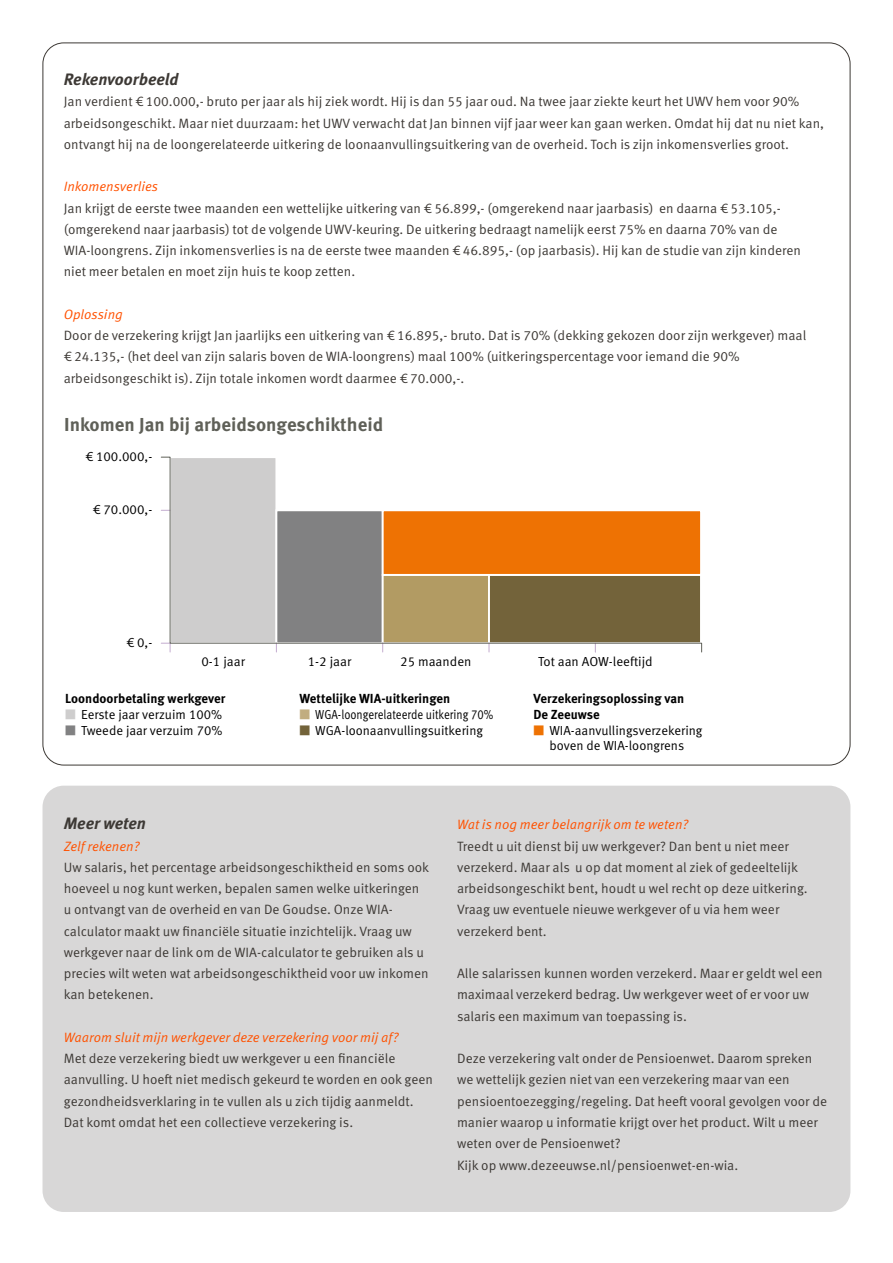
<style>
.page{position:relative;width:893px;height:1263px;background:#fff}
.page>*{position:absolute;margin:0;border:0;box-sizing:border-box;transform-origin:0 0}
.t1{font:700 18.75px "Meta OT";color:#5f6058}
.t2{font:italic 700 16.5px "Meta OT";letter-spacing:-.005em;color:#3d3935}
.t3{font:13.5px/21.3px "Meta OT Norm";color:#3d3935}
.t4{font:13.5px "Meta OT Norm Ita";color:#ff5100}
.t5{font:13.2px/15.8px "Meta OT Norm";color:#000;text-align:center}
.t6{font:700 13.2px/15.8px "Meta OT";color:#000}
.t7{font:13.2px "Meta OT Norm";color:#000;scale:.85 1}
.s1{color:#cecdcd}
.s2{color:#818182}
.s3{color:#c1ad80}
.s4{color:#73633a}
.s5{color:#ee7203}
</style>
<div class="page">
<div style="left:43px;top:786px;width:807px;height:426px;background:#d8d7d7;border-radius:21px"></div>
<svg style="left:160px;top:456px;width:543px;height:197px"></svg>
<p class="t2" style="left:64px;top:69px;width:116px">Rekenvoorbeeld</p>
<p class="t3" style="left:64px;top:91px;width:762px">Jan verdient € 100.000,- bruto per jaar als hij ziek wordt. Hij is dan 55 jaar oud. Na twee jaar ziekte keurt het UWV hem voor 90% arbeidsongeschikt. Maar niet duurzaam: het UWV verwacht dat Jan binnen vijf jaar weer kan gaan werken. Omdat hij dat nu niet kan, ontvangt hij na de loongerelateerde uitkering de loonaanvullingsuitkering van de overheid. Toch is zijn inkomensverlies groot.</p>
<p class="t4" style="left:64px;top:179px;width:96px">Inkomensverlies</p>
<p class="t3" style="left:64px;top:197px;width:739px">Jan krijgt de eerste twee maanden een wettelijke uitkering van € 56.899,- (omgerekend naar jaarbasis) en daarna € 53.105,- (omgerekend naar jaarbasis) tot de volgende UWV-keuring. De uitkering bedraagt namelijk eerst 75% en daarna 70% van de WIA-loongrens. Zijn inkomensverlies is na de eerste twee maanden € 46.895,- (op jaarbasis). Hij kan de studie van zijn kinderen niet meer betalen en moet zijn huis te koop zetten.</p>
<p class="t4" style="left:64px;top:306px;width:61px">Oplossing</p>
<p class="t3" style="left:64px;top:325px;width:744px">Door de verzekering krijgt Jan jaarlijks een uitkering van € 16.895,- bruto. Dat is 70% (dekking gekozen door zijn werkgever) maal € 24.135,- (het deel van zijn salaris boven de WIA-loongrens) maal 100% (uitkeringspercentage voor iemand die 90% arbeidsongeschikt is). Zijn totale inkomen wordt daarmee € 70.000,-.</p>
<h1 class="t1" style="left:64px;top:412px;width:320px">Inkomen Jan bij arbeidsongeschiktheid</h1>
<p class="t5" style="left:85px;top:449px;width:68px">€ 100.000,-</p>
<p class="t5" style="left:93px;top:502px;width:61px">€ 70.000,-</p>
<p class="t5" style="left:127px;top:635px;width:27px">€ 0,-</p>
<p class="t5" style="left:201px;top:654px;width:45px">0-1 jaar</p>
<p class="t5" style="left:308px;top:654px;width:45px">1-2 jaar</p>
<p class="t5" style="left:400px;top:654px;width:73px">25 maanden</p>
<p class="t5" style="left:538px;top:654px;width:116px">Tot aan AOW-leeftijd</p>
<p class="t6" style="left:65px;top:691px;width:162px">Loondoorbetaling werkgever</p>
<p class="t5" style="left:65px;top:706px;width:158px"><span class="s1">■</span> Eerste jaar verzuim 100%</p>
<p class="t5" style="left:65px;top:722px;width:159px"><span class="s2">■</span> Tweede jaar verzuim 70%</p>
<p class="t6" style="left:299px;top:691px;width:152px">Wettelijke WIA-uitkeringen</p>
<p class="t7" style="left:299px;top:706px;width:230px"><span class="s3">■</span> WGA-loongerelateerde uitkering 70%</p>
<p class="t5" style="left:299px;top:722px;width:185px"><span class="s4">■</span> WGA-loonaanvullingsuitkering</p>
<p class="t6" style="left:533px;top:691px;width:152px">Verzekeringsoplossing van<br>De Zeeuwse</p>
<p class="t5" style="left:533px;top:722px;width:171px"><span class="s5">■</span> WIA-aanvullingsverzekering boven de WIA-loongrens</p>
<p class="t2" style="left:64px;top:813px;width:84px">Meer weten</p>
<p class="t4" style="left:64px;top:838px;width:77px">Zelf rekenen?</p>
<p class="t3" style="left:64px;top:857px;width:367px">Uw salaris, het percentage arbeidsongeschiktheid en soms ook hoeveel u nog kunt werken, bepalen samen welke uitkeringen u ontvangt van de overheid en van De Goudse. Onze WIA&shy;calculator maakt uw financiële situatie inzichtelijk. Vraag uw werkgever naar de link om de WIA-calculator te gebruiken als u precies wilt weten wat arbeidsongeschiktheid voor uw inkomen kan betekenen.</p>
<p class="t4" style="left:64px;top:1029px;width:337px">Waarom sluit mijn werkgever deze verzekering voor mij af?</p>
<p class="t3" style="left:64px;top:1048px;width:371px">Met deze verzekering biedt uw werkgever u een financiële aanvulling. U hoeft niet medisch gekeurd te worden en ook geen gezondheidsverklaring in te vullen als u zich tijdig aanmeldt.<br>Dat komt omdat het een collectieve verzekering is.</p>
<p class="t4" style="left:457px;top:816px;width:233px">Wat is nog meer belangrijk om te weten?</p>
<p class="t3" style="left:457px;top:835px;width:352px">Treedt u uit dienst bij uw werkgever? Dan bent u niet meer verzekerd. Maar als u op dat moment al ziek of gedeeltelijk arbeidsongeschikt bent, houdt u wel recht op deze uitkering.<br>Vraag uw eventuele nieuwe werkgever of u via hem weer verzekerd bent.</p>
<p class="t3" style="left:457px;top:963px;width:367px">Alle salarissen kunnen worden verzekerd. Maar er geldt wel een maximaal verzekerd bedrag. Uw werkgever weet of er voor uw salaris een maximum van toepassing is.</p>
<p class="t3" style="left:457px;top:1048px;width:371px">Deze verzekering valt onder de Pensioenwet. Daarom spreken we wettelijk gezien niet van een verzekering maar van een pensioentoezegging/regeling. Dat heeft vooral gevolgen voor de manier waarop u informatie krijgt over het product. Wilt u meer weten over de Pensioenwet?<br>Kijk op www.dezeeuwse.nl/pensioenwet-en-wia.</p>
</div>
